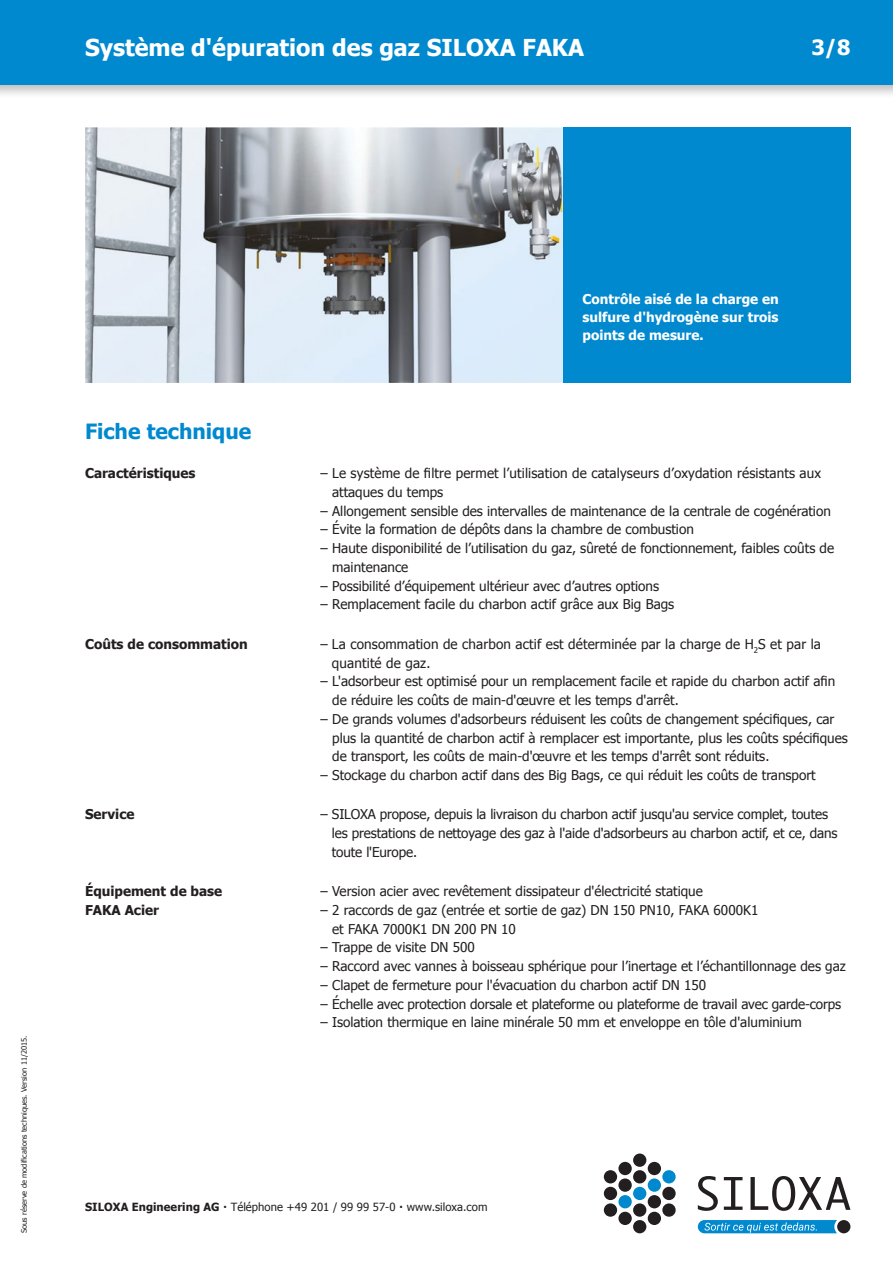
<style>
.page{position:relative;width:893px;height:1263px;background:#fff}
.page>*{position:absolute;margin:0;border:0;box-sizing:border-box;transform-origin:0 0}
.t1{font:700 23.25px "Tahoma";color:#fff}
.t2{font:700 21px "Tahoma";color:#0089cf}
.t3{font:700 21px "Tahoma";color:#fff}
.t4{font:13.5px/18.8px "Tahoma";color:#231f20}
.t5{font:700 13.5px/18.8px "Tahoma";color:#231f20}
.t6{font:700 13.5px/18px "Tahoma";color:#fff;text-align:justify}
.t7{font:11.25px "Tahoma";letter-spacing:.005em;color:#231f20}
.t8{font:7.5px "Tahoma";color:#231f20}
.s1{font-weight:700}
</style>
<div class="page">
<div style="left:0;top:0;width:893px;height:99px;background:#231f20;opacity:.3"></div>
<div style="left:0;top:0;width:893px;height:85px;background:#0089cf"></div>
<div style="left:837px;top:1220px;width:13px;height:13px;background:#231f20;border-radius:50%"></div>
<div style="left:633px;top:1153px;width:13px;height:14px;background:#231f20;border-radius:50%"></div>
<div style="left:633px;top:1220px;width:13px;height:13px;background:#231f20;border-radius:50%"></div>
<div style="left:633px;top:1203px;width:13px;height:14px;background:#231f20;border-radius:50%"></div>
<div style="left:633px;top:1170px;width:13px;height:13px;background:#231f20;border-radius:50%"></div>
<div style="left:648px;top:1162px;width:13px;height:13px;background:#231f20;border-radius:50%"></div>
<div style="left:648px;top:1212px;width:13px;height:13px;background:#231f20;border-radius:50%"></div>
<div style="left:648px;top:1195px;width:13px;height:13px;background:#231f20;border-radius:50%"></div>
<div style="left:662px;top:1203px;width:14px;height:14px;background:#231f20;border-radius:50%"></div>
<div style="left:662px;top:1187px;width:14px;height:13px;background:#231f20;border-radius:50%"></div>
<div style="left:618px;top:1162px;width:14px;height:13px;background:#231f20;border-radius:50%"></div>
<div style="left:618px;top:1212px;width:14px;height:13px;background:#231f20;border-radius:50%"></div>
<div style="left:618px;top:1178px;width:14px;height:14px;background:#231f20;border-radius:50%"></div>
<div style="left:604px;top:1203px;width:13px;height:14px;background:#231f20;border-radius:50%"></div>
<div style="left:604px;top:1187px;width:13px;height:13px;background:#231f20;border-radius:50%"></div>
<div style="left:604px;top:1170px;width:13px;height:13px;background:#231f20;border-radius:50%"></div>
<div style="left:618px;top:1195px;width:14px;height:13px;background:#0089cf;border-radius:50%"></div>
<div style="left:633px;top:1187px;width:13px;height:13px;background:#0089cf;border-radius:50%"></div>
<div style="left:648px;top:1178px;width:13px;height:14px;background:#0089cf;border-radius:50%"></div>
<div style="left:662px;top:1170px;width:14px;height:13px;background:#0089cf;border-radius:50%"></div>
<svg style="left:698px;top:1176px;width:20px;height:35px"></svg>
<svg style="left:724px;top:1177px;width:18px;height:33px"></svg>
<svg style="left:750px;top:1176px;width:100px;height:35px"></svg>
<svg style="left:698px;top:1220px;width:139px;height:13px;background:#289bd6"></svg>
<img style="left:85px;top:128px;width:478px;height:255px">
<div style="left:563px;top:128px;width:287px;height:255px;background:#0089cf"></div>
<h1 class="t1" style="left:85px;top:31px;width:500px">Système d'épuration des gaz SILOXA FAKA</h1>
<h2 class="t3" style="left:812px;top:33px;width:40px">3/8</h2>
<p class="t8" style="left:19px;top:1233px;width:199px;rotate:-90deg">Sous réserve de modifications techniques. Version 11/2015.</p>
<p class="t6" style="left:583px;top:289px;width:198px">Contrôle aisé de la charge en sulfure d'hydrogène sur trois points de mesure.</p>
<h2 class="t2" style="left:85px;top:416px;width:168px">Fiche technique</h2>
<p class="t5" style="left:85px;top:463px;width:112px">Caractéristiques</p>
<p class="t4" style="left:332px;top:463px;width:490px;text-indent:-12px">– Le système de filtre permet l’utilisation de catalyseurs d’oxydation résistants aux attaques du temps</p>
<p class="t4" style="left:321px;top:501px;width:512px">– Allongement sensible des intervalles de maintenance de la centrale de cogénération</p>
<p class="t4" style="left:321px;top:519px;width:375px">– Évite la formation de dépôts dans la chambre de combustion</p>
<p class="t4" style="left:332px;top:538px;width:503px;text-indent:-12px">– Haute disponibilité de l’utilisation du gaz, sûreté de fonctionnement, faibles coûts de maintenance</p>
<p class="t4" style="left:321px;top:576px;width:340px">– Possibilité d’équipement ultérieur avec d’autres options</p>
<p class="t4" style="left:321px;top:594px;width:355px">– Remplacement facile du charbon actif grâce aux Big Bags</p>
<p class="t5" style="left:85px;top:634px;width:164px">Coûts de consommation</p>
<p class="t4" style="left:332px;top:634px;width:491px;text-indent:-11px">– La consommation de charbon actif est déterminée par la charge de H<sub>2</sub>S et par la quantité de gaz.</p>
<p class="t4" style="left:332px;top:671px;width:504px;text-indent:-12px">– L'adsorbeur est optimisé pour un remplacement facile et rapide du charbon actif afin de réduire les coûts de main-d'œuvre et les temps d'arrêt.</p>
<p class="t4" style="left:332px;top:709px;width:517px;text-indent:-12px">– De grands volumes d'adsorbeurs réduisent les coûts de changement spécifiques, car plus la quantité de charbon actif à remplacer est importante, plus les coûts spécifiques de transport, les coûts de main-d'œuvre et les temps d'arrêt sont réduits.</p>
<p class="t4" style="left:321px;top:765px;width:497px">– Stockage du charbon actif dans des Big Bags, ce qui réduit les coûts de transport</p>
<p class="t5" style="left:85px;top:804px;width:51px">Service</p>
<p class="t4" style="left:332px;top:804px;width:507px;text-indent:-11px">– SILOXA propose, depuis la livraison du charbon actif jusqu'au service complet, toutes les prestations de nettoyage des gaz à l'aide d'adsorbeurs au charbon actif, et ce, dans toute l'Europe.</p>
<p class="t5" style="left:85px;top:881px;width:139px">Équipement de base<br>FAKA Acier</p>
<p class="t4" style="left:321px;top:881px;width:384px">– Version acier avec revêtement dissipateur d'électricité statique</p>
<p class="t4" style="left:332px;top:900px;width:428px;text-indent:-12px">– 2 raccords de gaz (entrée et sortie de gaz) DN 150 PN10, FAKA 6000K1 et FAKA 7000K1 DN 200 PN 10</p>
<p class="t4" style="left:321px;top:937px;width:156px">– Trappe de visite DN 500</p>
<p class="t4" style="left:321px;top:956px;width:527px">– Raccord avec vannes à boisseau sphérique pour l’inertage et l’échantillonnage des gaz</p>
<p class="t4" style="left:321px;top:975px;width:387px">– Clapet de fermeture pour l'évacuation du charbon actif DN 150</p>
<p class="t4" style="left:321px;top:994px;width:522px">– Échelle avec protection dorsale et plateforme ou plateforme de travail avec garde-corps</p>
<p class="t4" style="left:321px;top:1012px;width:483px">– Isolation thermique en laine minérale 50 mm et enveloppe en tôle d'aluminium</p>
<p class="t7" style="left:85px;top:1199px;width:404px"><span class="s1">SILOXA Engineering AG ·</span> Téléphone +49 201 / 99 99 57-0 <span class="s1">·</span> www.siloxa.com</p>
</div>
